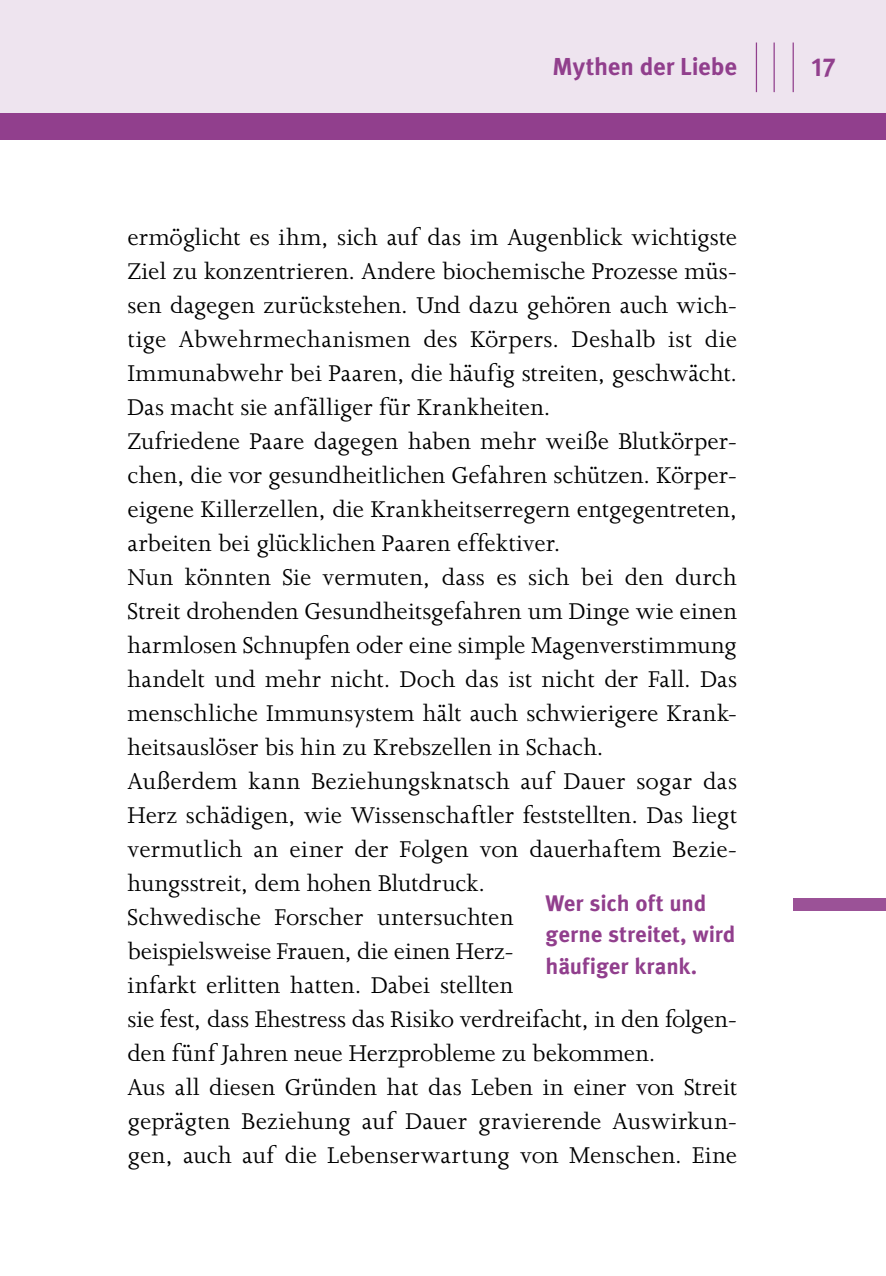
<style>
.page{position:relative;width:886px;height:1276px;background:#fff}
.page>*{position:absolute;margin:0;border:0;box-sizing:border-box;transform-origin:0 0}
.t1{font:26.25px/34px "Joanna MT Std";letter-spacing:.005em;color:#000}
.t2{font:700 26px "Meta Pro";color:#913f8d}
.t3{font:700 24.5px "Meta Pro";letter-spacing:-.005em;color:#913f8d}
.t4{font:700 22.5px/31.5px "Meta Pro";letter-spacing:-.005em;color:#913f8d}
</style>
<div class="page">
<div style="left:794px;top:898px;width:92px;height:12px;background:#9b5297"></div>
<div style="left:0;top:0;width:886px;height:120px;background:#eee4ef"></div>
<div style="left:0;top:113px;width:886px;height:27px;background:#913f8d"></div>
<hr style="left:792px;top:43px;width:2px;height:49px;background:#913f8d">
<hr style="left:773px;top:43px;width:2px;height:49px;background:#913f8d">
<hr style="left:756px;top:43px;width:1px;height:49px;background:#913f8d">
<p class="t3" style="left:553px;top:51px;width:186px">Mythen der Liebe</p>
<p class="t2" style="left:811px;top:50px;width:26px">17</p>
<p class="t1" style="left:128px;top:220px;width:611px">ermöglicht es ihm, sich auf das im Augenblick wichtigste Ziel zu konzentrieren. Andere biochemische Prozesse müs&shy;sen dagegen zurückstehen. Und dazu gehören auch wich&shy;tige Abwehrmechanismen des Körpers. Deshalb ist die Immunabwehr bei Paaren, die häufig streiten, geschwächt.<br>Das macht sie anfälliger für Krankheiten.<br>Zufriedene Paare dagegen haben mehr weiße Blutkörper&shy;chen, die vor gesundheitlichen Gefahren schützen. Körper&shy;eigene Killerzellen, die Krankheitserregern entgegentreten, arbeiten bei glücklichen Paaren effektiver.<br>Nun könnten Sie vermuten, dass es sich bei den durch Streit drohenden Gesundheitsgefahren um Dinge wie einen harmlosen Schnupfen oder eine simple Magenverstimmung handelt und mehr nicht. Doch das ist nicht der Fall. Das menschliche Immunsystem hält auch schwierigere Krank&shy;heitsauslöser bis hin zu Krebszellen in Schach.<br>Außerdem kann Beziehungsknatsch auf Dauer sogar das Herz schädigen, wie Wissenschaftler feststellten. Das liegt vermutlich an einer der Folgen von dauerhaftem Bezie&shy;hungsstreit, dem hohen Blutdruck.<br>Schwedische Forscher untersuchten<br>beispielsweise Frauen, die einen Herz-<br>infarkt erlitten hatten. Dabei stellten<br>sie fest, dass Ehestress das Risiko verdreifacht, in den folgen&shy;den fünf Jahren neue Herzprobleme zu bekommen.<br>Aus all diesen Gründen hat das Leben in einer von Streit geprägten Beziehung auf Dauer gravierende Auswirkun&shy;gen, auch auf die Lebenserwartung von Menschen. Eine</p>
<p class="t4" style="left:545px;top:887px;width:191px">Wer sich oft und gerne streitet, wird häufiger krank.</p>
</div>
